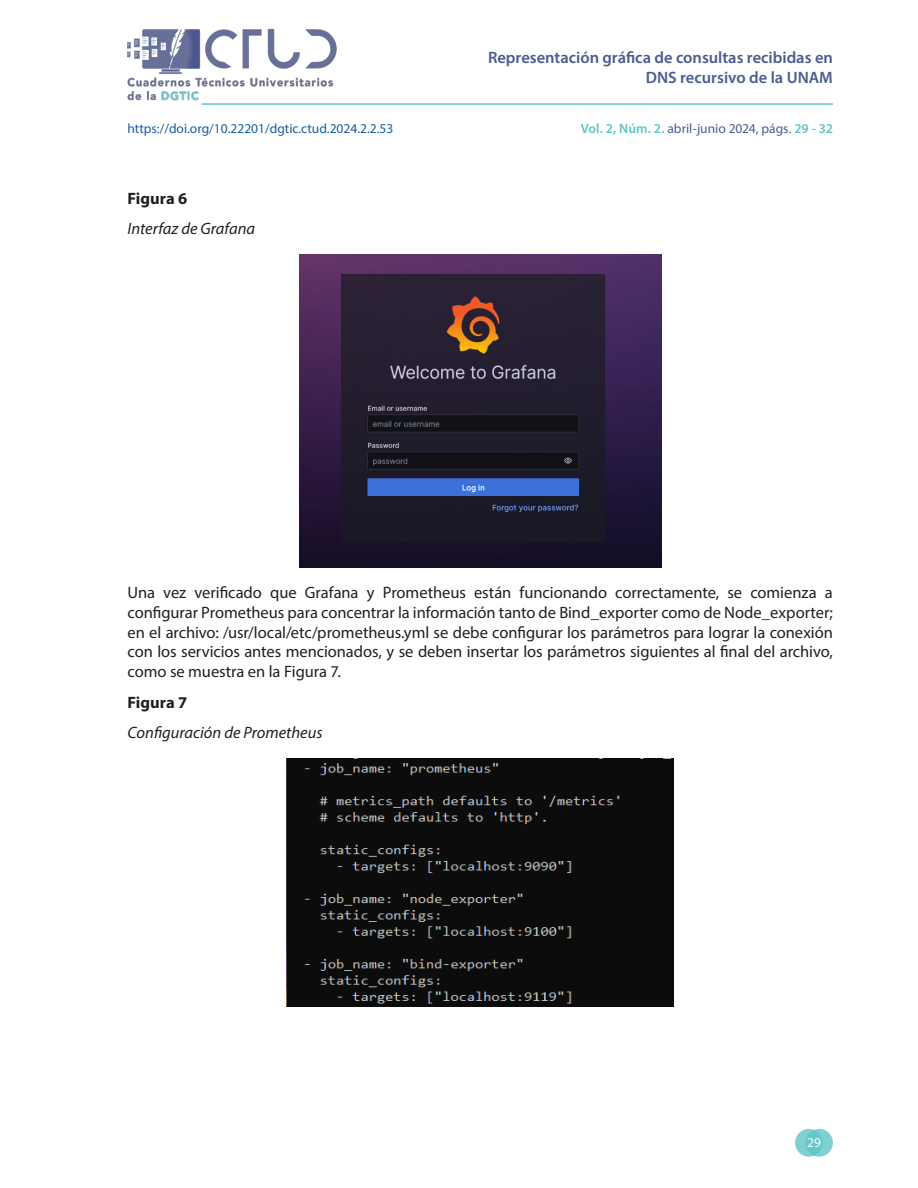
<style>
.page{position:relative;width:918px;height:1188px;background:#fff}
.page>*{position:absolute;margin:0;border:0;box-sizing:border-box;transform-origin:0 0}
.t1{font:16.5px/19.8px "Myriad Pro";letter-spacing:-.005em;color:#231f20;text-align:justify}
.t2{font:600 16.5px/19.8px "Myriad Pro";color:#4a5c91;text-align:right}
.Pie_Figuras_y_Tablas{font:italic 16.5px "Myriad Pro";color:#231f20}
.t3{font:700 16.5px "Myriad Pro";color:#231f20}
.t4{font:13.5px "Myriad Pro";color:#175d9e}
.t5{font:13.5px "Myriad Pro";color:#4a5c91}
.t6{font:13.5px "Myriad Pro";color:#f9ffff}
.s1{font-weight:600;color:#60c6c3}
</style>
<div class="page">
<div style="left:795px;top:1129px;width:28px;height:28px;background:#7fd1cf;border-radius:50%"></div>
<svg style="left:805px;top:1129px;width:28px;height:28px"></svg>
<hr style="left:202px;top:103px;width:631px;height:2px;background:#60c6c3">
<img style="left:128px;top:28px;width:211px;height:76px">
<img style="left:299px;top:255px;width:362px;height:313px">
<img style="left:287px;top:759px;width:387px;height:248px">
<p class="t4" style="left:128px;top:121px;width:267px">https://doi.org/10.22201/dgtic.ctud.2024.2.2.53</p>
<p class="t3" style="left:128px;top:187px;width:61px">Figura 6</p>
<p class="Pie_Figuras_y_Tablas" style="left:128px;top:218px;width:129px">Interfaz de Grafana</p>
<p class="t2" style="left:488px;top:47px;width:346px">Representación gráfica de consultas recibidas en<br>DNS recursivo de la UNAM</p>
<p class="t5" style="left:581px;top:121px;width:254px"><span class="s1">Vol. 2, Núm. 2.</span> abril-junio 2024, págs. <span class="s1">29 - 32</span></p>
<p class="t1" style="left:128px;top:582px;width:707px">Una vez verificado que Grafana y Prometheus están funcionando correctamente, se comienza a configurar Prometheus para concentrar la información tanto de Bind_exporter como de Node_exporter; en el archivo: /usr/local/etc/prometheus.yml se debe configurar los parámetros para lograr la conexión con los servicios antes mencionados, y se deben insertar los parámetros siguientes al final del archivo, como se muestra en la Figura 7.</p>
<p class="t3" style="left:128px;top:691px;width:61px">Figura 7</p>
<p class="Pie_Figuras_y_Tablas" style="left:128px;top:722px;width:196px">Configuración de Prometheus</p>
<p class="t6" style="left:807px;top:1134px;width:15px">29</p>
</div>
